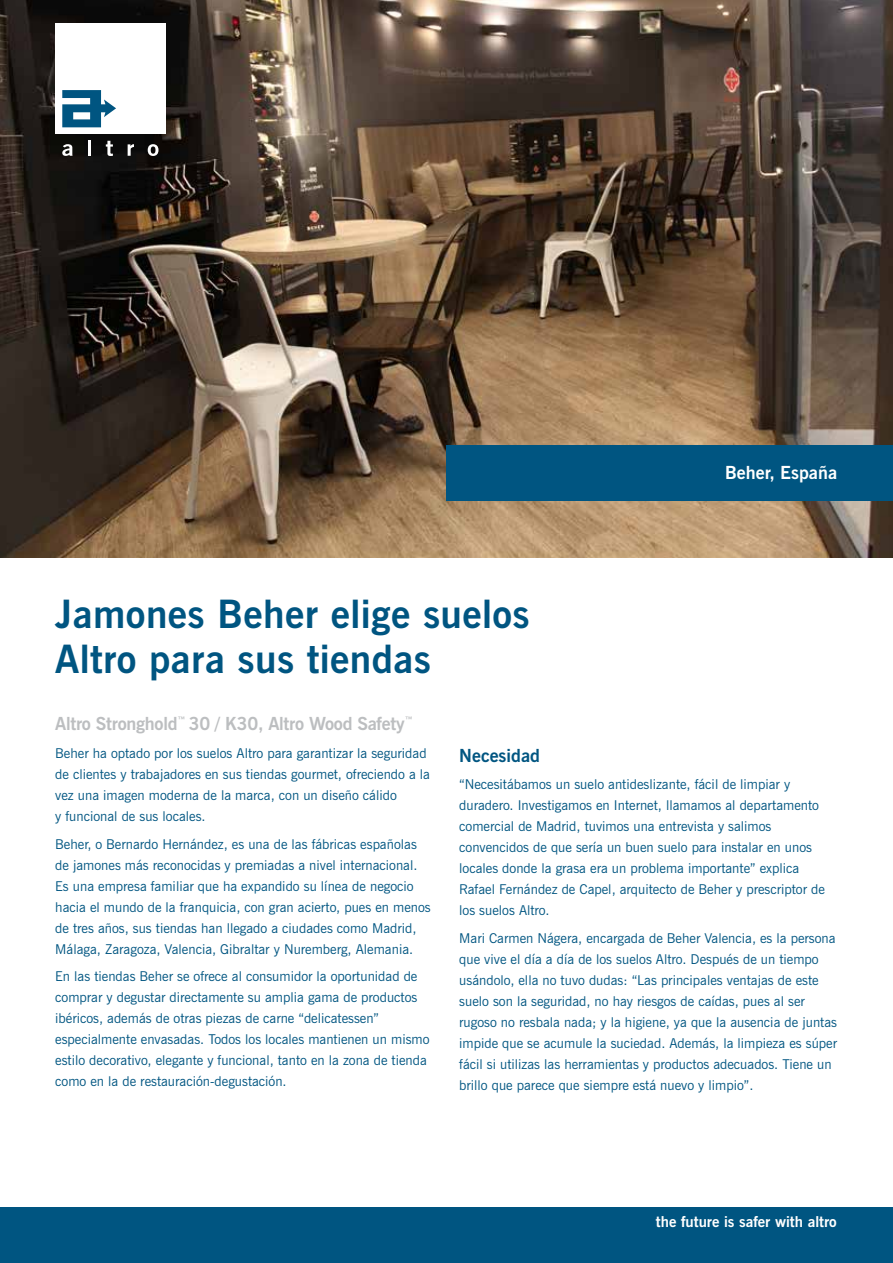
<style>
.page{position:relative;width:893px;height:1263px;background:#fff}
.page>*{position:absolute;margin:0;border:0;box-sizing:border-box;transform-origin:0 0}
.t1{font:700 39px/45px "News Gothic BT";letter-spacing:.01em;color:#005581}
.t2{font:700 18px "News Gothic BT";letter-spacing:-.015em;color:#bcbec0}
.t3{font:700 18px "News Gothic BT";color:#fff}
.t4{font:700 18px "News Gothic BT";color:#005581}
.t5{font:700 15px "News Gothic BT";color:#fff}
.t6{font:13.5px/21px "News Gothic BT";color:#005581}
</style>
<div class="page">
<img style="left:0;top:0;width:893px;height:557px">
<div style="left:447px;top:445px;width:446px;height:56px;background:#005581"></div>
<div style="left:0;top:1208px;width:893px;height:55px;background:#005581"></div>
<div style="left:55px;top:23px;width:111px;height:111px;background:#fff"></div>
<svg style="left:62px;top:144px;width:11px;height:12px"></svg>
<hr style="left:88px;top:140px;width:3px;height:16px;background:#fff">
<svg style="left:106px;top:141px;width:7px;height:15px"></svg>
<svg style="left:128px;top:144px;width:6px;height:12px"></svg>
<svg style="left:148px;top:144px;width:10px;height:12px"></svg>
<svg style="left:62px;top:90px;width:54px;height:37px"></svg>
<h1 class="t1" style="left:55px;top:591px;width:476px">Jamones Beher elige suelos<br>Altro para sus tiendas</h1>
<h2 class="t2" style="left:55px;top:712px;width:359px">Altro Stronghold<sup>™</sup> 30 / K30, Altro Wood Safety<sup>™</sup></h2>
<h2 class="t3" style="left:725px;top:462px;width:114px">Beher, España</h2>
<p class="t6" style="left:55px;top:743px;width:376px">Beher ha optado por los suelos Altro para garantizar la seguridad de clientes y trabajadores en sus tiendas gourmet, ofreciendo a la vez una imagen moderna de la marca, con un diseño cálido<br>y funcional de sus locales.</p>
<p class="t6" style="left:55px;top:833px;width:377px">Beher, o Bernardo Hernández, es una de las fábricas españolas de jamones más reconocidas y premiadas a nivel internacional.<br>Es una empresa familiar que ha expandido su línea de negocio hacia el mundo de la franquicia, con gran acierto, pues en menos de tres años, sus tiendas han llegado a ciudades como Madrid, Málaga, Zaragoza, Valencia, Gibraltar y Nuremberg, Alemania.</p>
<p class="t6" style="left:55px;top:965px;width:376px">En las tiendas Beher se ofrece al consumidor la oportunidad de comprar y degustar directamente su amplia gama de productos ibéricos, además de otras piezas de carne “delicatessen” especialmente envasadas. Todos los locales mantienen un mismo estilo decorativo, elegante y funcional, tanto en la zona de tienda como en la de restauración-degustación.</p>
<h2 class="t4" style="left:459px;top:745px;width:82px">Necesidad</h2>
<p class="t6" style="left:459px;top:774px;width:367px">“Necesitábamos un suelo antideslizante, fácil de limpiar y duradero. Investigamos en Internet, llamamos al departamento comercial de Madrid, tuvimos una entrevista y salimos convencidos de que sería un buen suelo para instalar en unos locales donde la grasa era un problema importante” explica Rafael Fernández de Capel, arquitecto de Beher y prescriptor de los suelos Altro.</p>
<p class="t6" style="left:459px;top:927px;width:379px">Mari Carmen Nágera, encargada de Beher Valencia, es la persona que vive el día a día de los suelos Altro. Después de un tiempo usándolo, ella no tuvo dudas: “Las principales ventajas de este suelo son la seguridad, no hay riesgos de caídas, pues al ser rugoso no resbala nada; y la higiene, ya que la ausencia de juntas impide que se acumule la suciedad. Además, la limpieza es súper fácil si utilizas las herramientas y productos adecuados. Tiene un brillo que parece que siempre está nuevo y limpio”.</p>
<p class="t5" style="left:656px;top:1213px;width:182px">the future is safer with altro</p>
</div>
